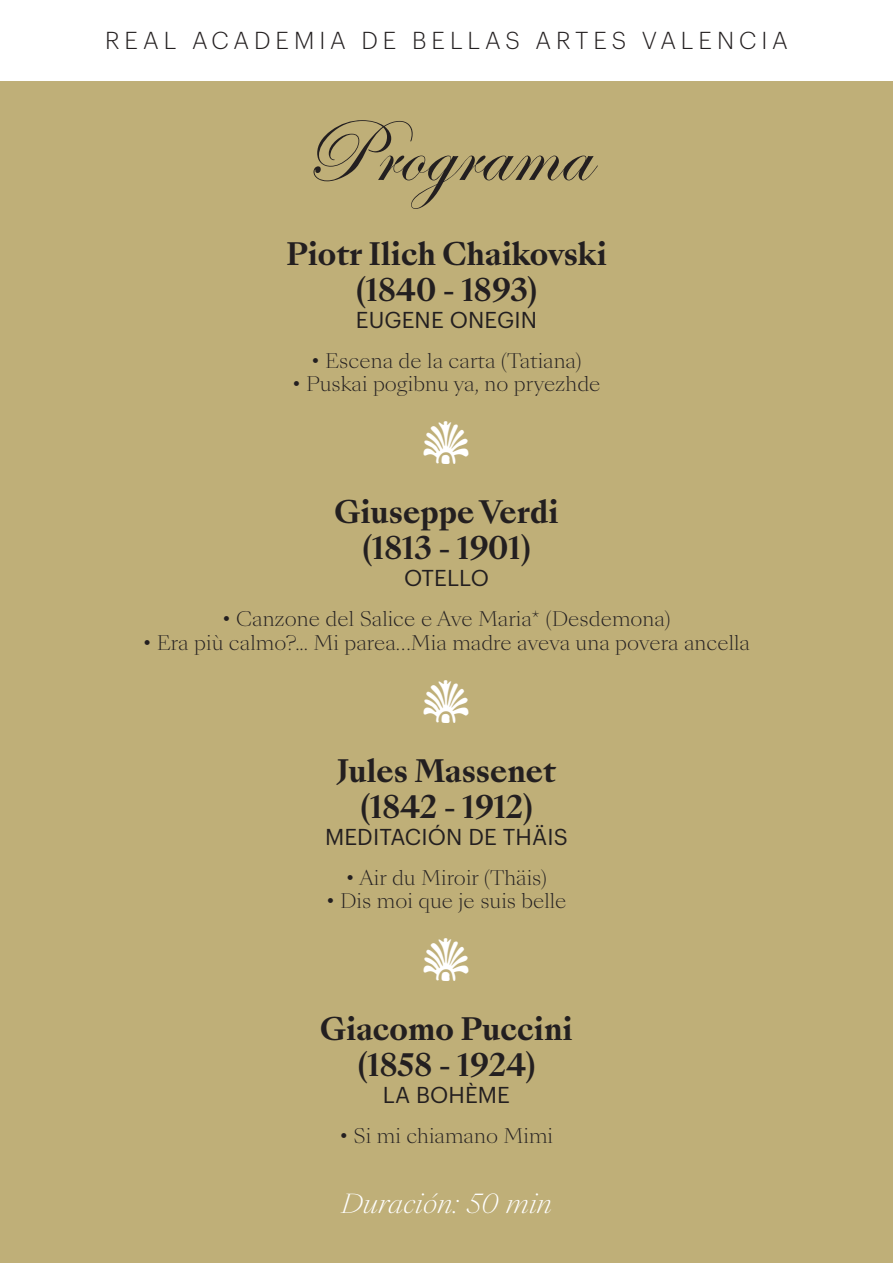
<style>
.page{position:relative;width:893px;height:1263px;background:#bfaf78}
.page>*{position:absolute;margin:0;border:0;box-sizing:border-box;transform-origin:0 0}
.t1{font:90px "Edwardian Script ITC";color:#231f20}
.t2{font:700 30px/36px "Sang Bleu Kingdom";color:#231f20;text-align:center}
.t3{font:italic 300 25.5px "Sang Bleu Kingdom";color:#fff}
.t4{font:300 24px "Graphik";letter-spacing:.205em;color:#231f20}
.t5{font:22.5px "Graphik";letter-spacing:.005em;color:#231f20}
.t6{font:300 19.5px "Sang Bleu Kingdom";color:#231f20}
</style>
<div class="page">
<div style="left:0;top:0;width:893px;height:81px;background:#fff"></div>
<p class="t4" style="left:105px;top:23px;width:684px">REAL ACADEMIA DE BELLAS ARTES VALENCIA</p>
<h1 class="t1" style="left:303px;top:103px;width:288px">Programa</h1>
<h2 class="t2" style="left:286px;top:237px;width:322px">Piotr Ilich Chaikovski (1840 - 1893)</h2>
<p class="t5" style="left:356px;top:303px;width:183px">EUGENE ONEGIN</p>
<p class="t6" style="left:311px;top:347px;width:272px">• Escena de la carta (Tatiana)</p>
<p class="t6" style="left:292px;top:371px;width:310px">• Puskai pogibnu ya, no pryezhde</p>
<h2 class="t2" style="left:334px;top:495px;width:226px">Giuseppe Verdi (1813 - 1901)</h2>
<p class="t5" style="left:404px;top:561px;width:86px">OTELLO</p>
<p class="t6" style="left:223px;top:606px;width:449px">• Canzone del Salice e Ave Maria* (Desdemona)</p>
<p class="t6" style="left:143px;top:629px;width:608px">• Era più calmo?... Mi parea…Mia madre aveva una povera ancella</p>
<h2 class="t2" style="left:337px;top:753px;width:221px">Jules Massenet (1842 - 1912)</h2>
<p class="t5" style="left:325px;top:819px;width:244px">MEDITACIÓN DE THÄIS</p>
<p class="t6" style="left:346px;top:864px;width:202px">• Air du Miroir (Thäis)</p>
<p class="t6" style="left:326px;top:887px;width:242px">• Dis moi que je suis belle</p>
<h2 class="t2" style="left:320px;top:1012px;width:254px">Giacomo Puccini (1858 - 1924)</h2>
<p class="t5" style="left:383px;top:1078px;width:129px">LA BOHÈME</p>
<p class="t6" style="left:340px;top:1122px;width:215px">• Si mi chiamano Mimi</p>
<h3 class="t3" style="left:341px;top:1186px;width:212px">Duración: 50 min</h3>
</div>
